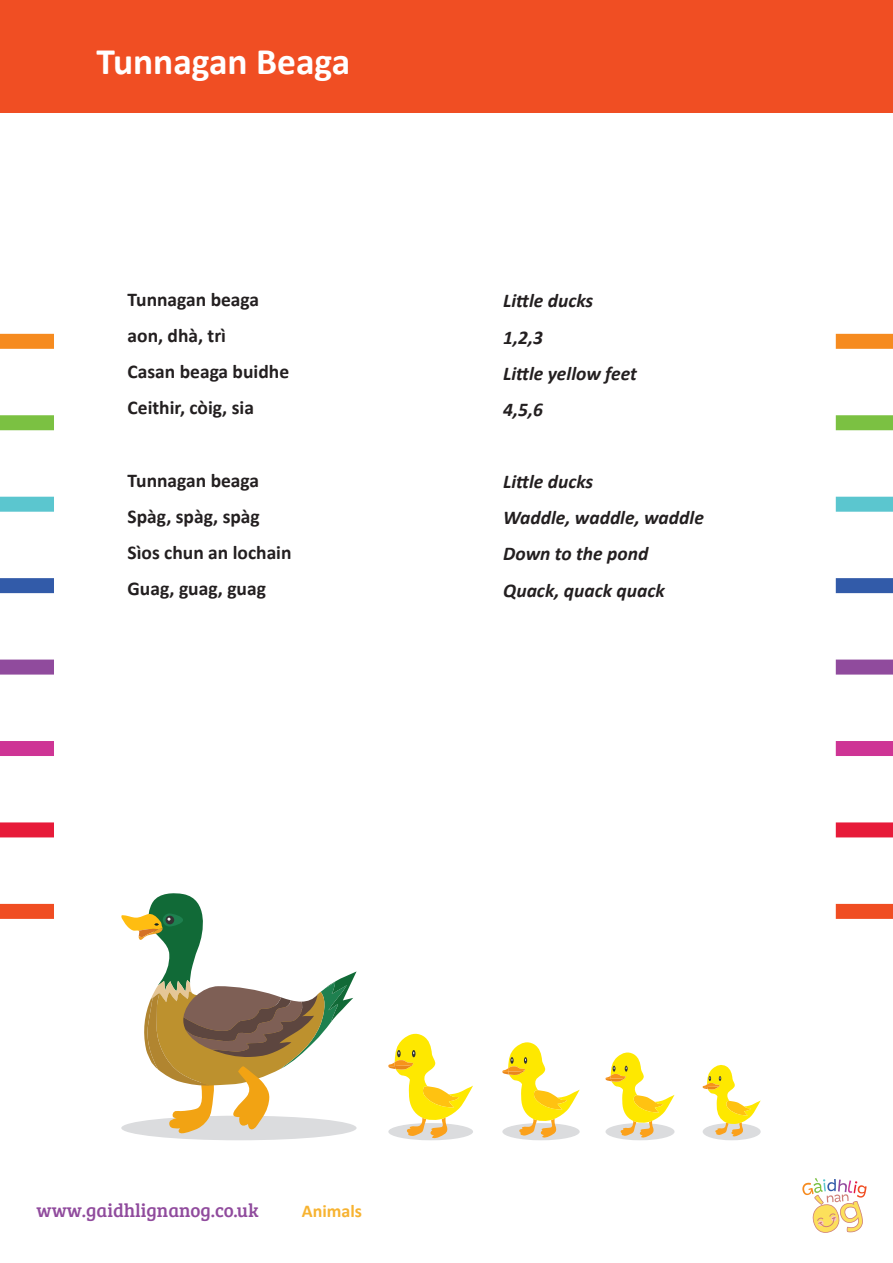
<style>
.page{position:relative;width:893px;height:1263px;background:#fff}
.page>*{position:absolute;margin:0;border:0;box-sizing:border-box;transform-origin:0 0}
.t1{font:700 37.5px "Calibri";color:#fff}
.t2{font:700 19.5px "Calibri";color:#231f20}
.t3{font:italic 700 19.5px "Calibri";color:#231f20}
.t4{font:19.05px "Bree Serif";color:#904b9d}
.t5{font:700 18px "Calibri";color:#f7b331}
</style>
<div class="page">
<div style="left:0;top:334px;width:54px;height:15px;background:#f68b1f"></div>
<div style="left:0;top:415px;width:54px;height:15px;background:#7bc142"></div>
<div style="left:0;top:497px;width:54px;height:15px;background:#5bc6cf"></div>
<div style="left:0;top:578px;width:54px;height:15px;background:#325ba9"></div>
<div style="left:0;top:659px;width:54px;height:15px;background:#904b9d"></div>
<div style="left:0;top:741px;width:54px;height:15px;background:#ce3595"></div>
<div style="left:0;top:904px;width:54px;height:15px;background:#f04d22"></div>
<div style="left:0;top:822px;width:54px;height:15px;background:#e71b39"></div>
<div style="left:836px;top:334px;width:57px;height:15px;background:#f68b1f"></div>
<div style="left:836px;top:415px;width:57px;height:15px;background:#7bc142"></div>
<div style="left:836px;top:497px;width:57px;height:15px;background:#5bc6cf"></div>
<div style="left:836px;top:578px;width:57px;height:15px;background:#325ba9"></div>
<div style="left:836px;top:659px;width:57px;height:15px;background:#904b9d"></div>
<div style="left:836px;top:741px;width:57px;height:15px;background:#ce3595"></div>
<div style="left:836px;top:904px;width:57px;height:15px;background:#f04d22"></div>
<div style="left:836px;top:822px;width:57px;height:15px;background:#e71b39"></div>
<svg style="left:802px;top:1178px;width:65px;height:55px"></svg>
<div style="left:0;top:0;width:893px;height:113px;background:#f04e23"></div>
<div style="left:121px;top:1116px;width:236px;height:24px;background:#dbdcde;border-radius:50%"></div>
<div style="left:388px;top:1123px;width:85px;height:17px;background:#dbdcde;border-radius:50%"></div>
<svg style="left:121px;top:893px;width:236px;height:244px"></svg>
<svg style="left:388px;top:1033px;width:85px;height:106px"></svg>
<div style="left:502px;top:1123px;width:78px;height:17px;background:#dbdcde;border-radius:50%"></div>
<svg style="left:502px;top:1042px;width:78px;height:96px"></svg>
<div style="left:605px;top:1123px;width:69px;height:17px;background:#dbdcde;border-radius:50%"></div>
<svg style="left:605px;top:1052px;width:69px;height:86px"></svg>
<div style="left:703px;top:1123px;width:58px;height:17px;background:#dbdcde;border-radius:50%"></div>
<svg style="left:703px;top:1065px;width:58px;height:72px"></svg>
<p class="t1" style="left:96px;top:38px;width:255px">Tunnagan Beaga</p>
<p class="t2" style="left:128px;top:287px;width:133px">Tunnagan beaga</p>
<p class="t2" style="left:128px;top:323px;width:100px">aon, dhà, trì</p>
<p class="t2" style="left:128px;top:359px;width:163px">Casan beaga buidhe</p>
<p class="t2" style="left:128px;top:395px;width:128px">Ceithir, còig, sia</p>
<p class="t2" style="left:128px;top:468px;width:133px">Tunnagan beaga</p>
<p class="t2" style="left:128px;top:504px;width:134px">Spàg, spàg, spàg</p>
<p class="t2" style="left:128px;top:540px;width:165px">Sìos chun an lochain</p>
<p class="t2" style="left:128px;top:576px;width:140px">Guag, guag, guag</p>
<p class="t3" style="left:503px;top:288px;width:92px">Little ducks</p>
<p class="t3" style="left:503px;top:325px;width:41px">1,2,3</p>
<p class="t3" style="left:503px;top:361px;width:135px">Little yellow feet</p>
<p class="t3" style="left:503px;top:397px;width:41px">4,5,6</p>
<p class="t3" style="left:503px;top:469px;width:92px">Little ducks</p>
<p class="t3" style="left:503px;top:505px;width:202px">Waddle, waddle, waddle</p>
<p class="t3" style="left:503px;top:542px;width:147px">Down to the pond</p>
<p class="t3" style="left:503px;top:578px;width:163px">Quack, quack quack</p>
<p class="t4" style="left:37px;top:1196px;width:224px">www.gaidhlignanog.co.uk</p>
<p class="t5" style="left:302px;top:1199px;width:62px">Animals</p>
</div>
